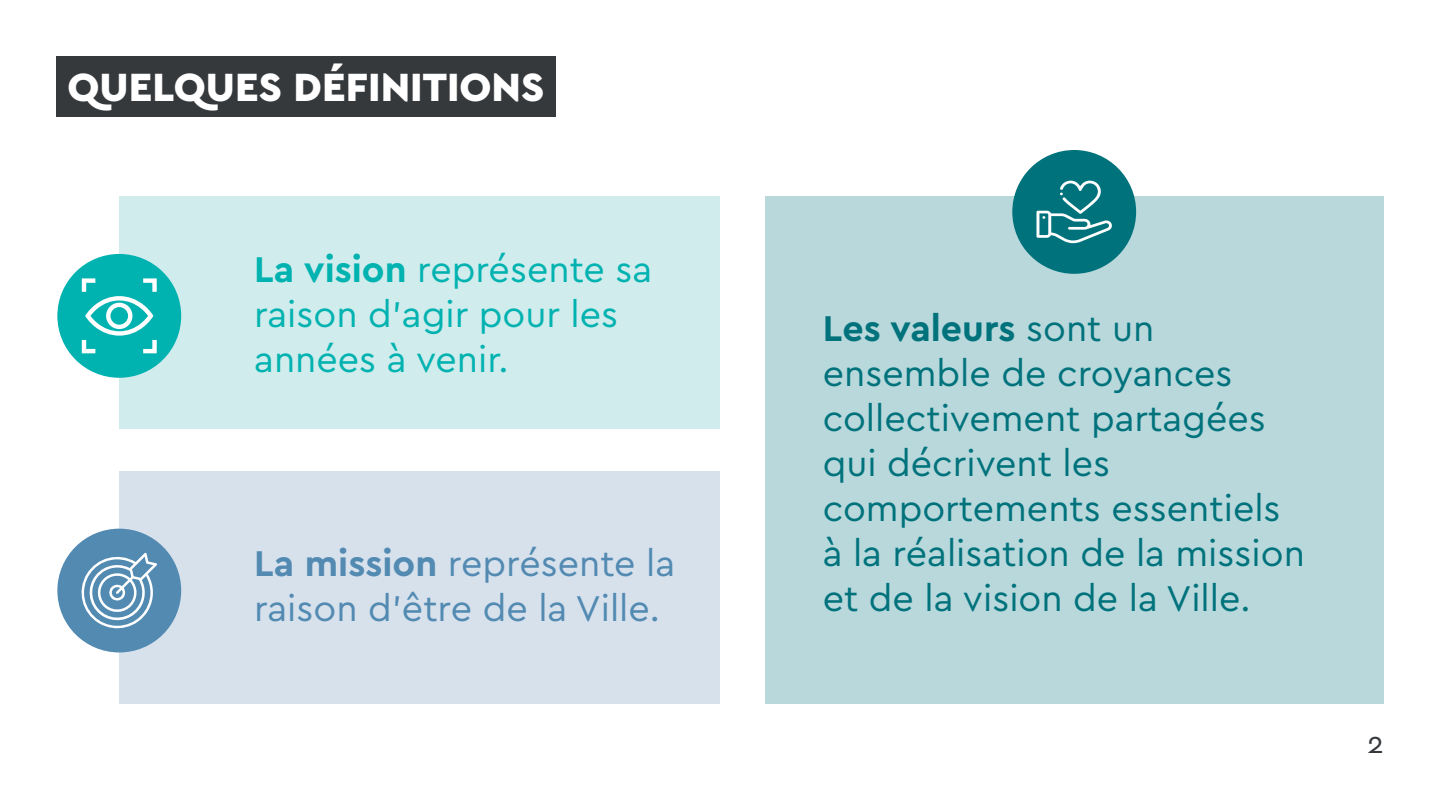
<style>
.page{position:relative;width:1440px;height:810px;background:#fff}
.page>*{position:absolute;margin:0;border:0;box-sizing:border-box;transform-origin:0 0}
.t1{font:900 41.25px "Cera Basic";color:#fff}
.t2{font:37.5px/45px "Cera Basic";color:#00727c}
.t3{font:37.5px/45px "Cera Basic";color:#00b2b0}
.t4{font:37.5px/45px "Cera Basic";color:#528ab2}
.t5{font:30px "Cera Basic";color:#36393c}
.s1{font-weight:700}
</style>
<div class="page">
<div style="left:56px;top:56px;width:500px;height:61px;background:#36393c"></div>
<div style="left:119px;top:471px;width:601px;height:233px;background:#d7e1ec"></div>
<div style="left:57px;top:529px;width:124px;height:123px;background:#528ab2;border-radius:50%"></div>
<svg style="left:81px;top:552px;width:76px;height:77px"></svg>
<div style="left:765px;top:196px;width:619px;height:508px;background:#b8d8dc"></div>
<div style="left:1012px;top:150px;width:124px;height:124px;background:#00727c;border-radius:50%"></div>
<svg style="left:1037px;top:181px;width:75px;height:62px"></svg>
<div style="left:119px;top:196px;width:601px;height:232px;background:#d1ecec"></div>
<div style="left:57px;top:254px;width:124px;height:124px;background:#00b2b0;border-radius:50%"></div>
<svg style="left:82px;top:278px;width:75px;height:75px"></svg>
<p class="t1" style="left:68px;top:63px;width:478px">QUELQUES DÉFINITIONS</p>
<p class="t3" style="left:254px;top:247px;width:400px"><span class="s1">La vision</span> représente sa raison d’agir pour les années à venir.</p>
<p class="t4" style="left:254px;top:541px;width:423px"><span class="s1">La mission</span> représente la raison d'être de la Ville.</p>
<p class="t2" style="left:823px;top:305px;width:484px"><span class="s1">Les valeurs</span> sont un ensemble de croyances collectivement partagées qui décrivent les comportements essentiels à la réalisation de la mission et de la vision de la Ville.</p>
<p class="t5" style="left:1367px;top:726px;width:18px">2</p>
</div>
